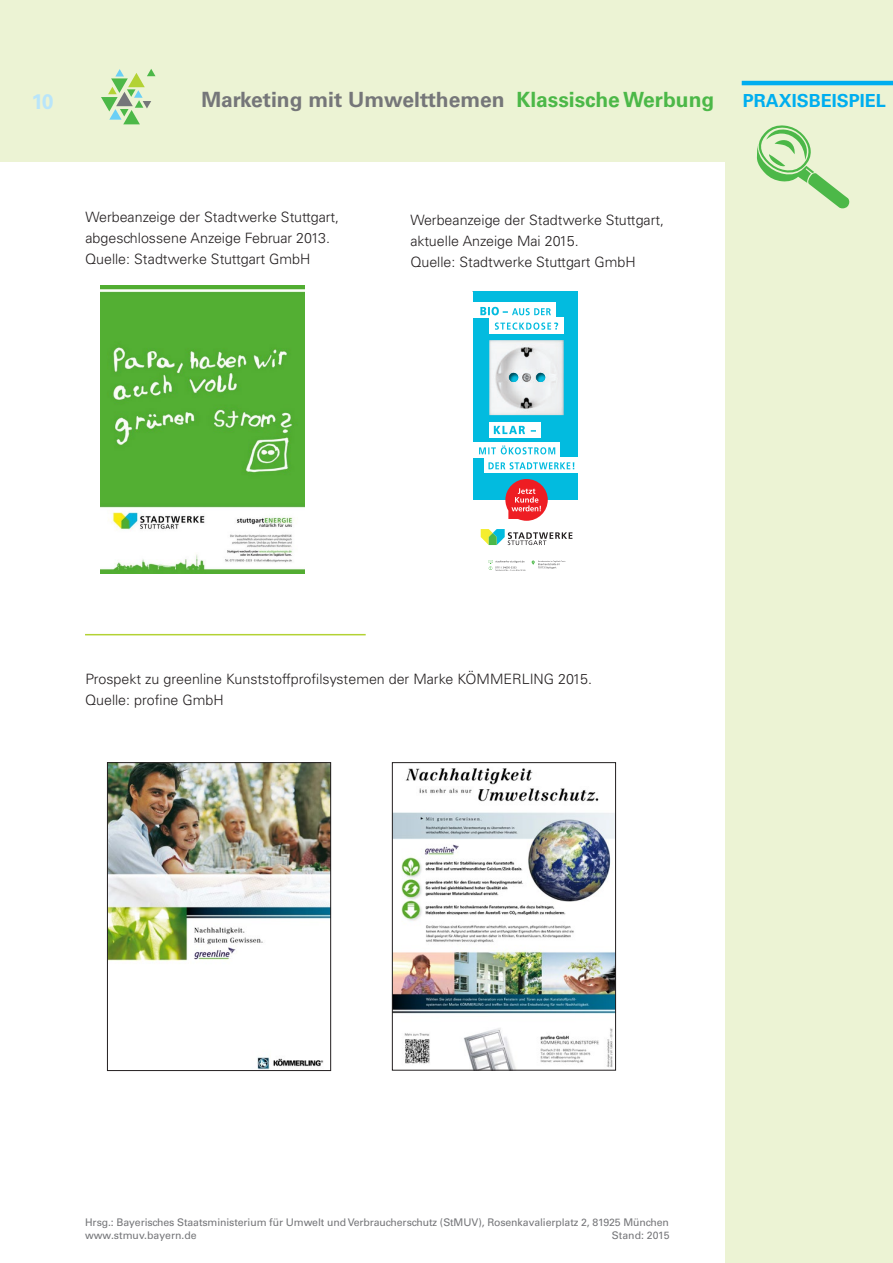
<style>
.page{position:relative;width:893px;height:1263px;background:#ecf3d4}
.page>*{position:absolute;margin:0;border:0;box-sizing:border-box;transform-origin:0 0}
.t1{font:700 21px "Univers LT Std";color:#757679}
.t2{font:700 21px "Univers LT Std";color:#b9e5fa}
.t3{font:700 18px "Univers LT Std";color:#00aeef}
.t4{font:300 14.25px/21px "Univers LT Std";color:#231f20}
.t5{font:10.5px/13.5px "Univers LT Std";letter-spacing:-.01em;color:#757679}
.s1{color:#4cb848}
</style>
<div class="page">
<div style="left:0;top:163px;width:724px;height:1100px;background:#fff"></div>
<svg style="left:756px;top:125px;width:93px;height:83px"></svg>
<hr style="left:742px;top:81px;width:151px;height:4px;background:#00aeef">
<svg style="left:101px;top:69px;width:54px;height:55px"></svg>
<img style="left:101px;top:285px;width:203px;height:288px">
<div style="left:473px;top:292px;width:104px;height:208px;background:#02bbdf"></div>
<div style="left:473px;top:303px;width:83px;height:15px;background:#fff"></div>
<svg style="left:480px;top:307px;width:71px;height:8px"></svg>
<svg style="left:505px;top:479px;width:43px;height:42px"></svg>
<div style="left:489px;top:422px;width:52px;height:15px;background:#fff"></div>
<svg style="left:494px;top:426px;width:42px;height:8px"></svg>
<div style="left:473px;top:443px;width:86px;height:15px;background:#fff"></div>
<svg style="left:479px;top:445px;width:76px;height:9px"></svg>
<div style="left:484px;top:458px;width:93px;height:15px;background:#fff"></div>
<svg style="left:488px;top:462px;width:86px;height:7px"></svg>
<div style="left:489px;top:318px;width:75px;height:16px;background:#fff"></div>
<svg style="left:495px;top:322px;width:63px;height:8px"></svg>
<svg style="left:481px;top:529px;width:91px;height:16px"></svg>
<svg style="left:489px;top:560px;width:37px;height:11px"></svg>
<svg style="left:532px;top:560px;width:33px;height:9px"></svg>
<img style="left:489px;top:340px;width:75px;height:75px">
<svg style="left:509px;top:373px;width:9px;height:9px"></svg>
<svg style="left:536px;top:373px;width:9px;height:9px"></svg>
<img style="left:109px;top:764px;width:220px;height:305px">
<div style="left:107px;top:762px;width:224px;height:309px;border:1px solid #231f20"></div>
<img style="left:394px;top:768px;width:220px;height:300px">
<div style="left:392px;top:762px;width:224px;height:308px;border:1px solid #231f20"></div>
<hr style="left:85px;top:634px;width:281px;height:1px;background:#b3d234">
<h1 class="t2" style="left:31px;top:89px;width:24px">10</h1>
<h1 class="t1" style="left:201px;top:87px;width:514px">Marketing mit Umweltthemen <span class="s1">Klassische Werbung</span></h1>
<p class="t3" style="left:743px;top:90px;width:145px">PRAXISBEISPIEL</p>
<p class="t4" style="left:85px;top:206px;width:256px">Werbeanzeige der Stadtwerke Stuttgart, abgeschlossene Anzeige Februar 2013.<br>Quelle: Stadtwerke Stuttgart GmbH</p>
<p class="t4" style="left:410px;top:209px;width:255px">Werbeanzeige der Stadtwerke Stuttgart, aktuelle Anzeige Mai 2015.<br>Quelle: Stadtwerke Stuttgart GmbH</p>
<p class="t4" style="left:85px;top:668px;width:508px">Prospekt zu greenline Kunststoffprofilsystemen der Marke KÖMMERLING 2015.<br>Quelle: profine GmbH</p>
<p class="t5" style="left:85px;top:1215px;width:585px">Hrsg.: Bayerisches Staatsministerium für Umwelt und Verbraucherschutz (StMUV), Rosenkavalierplatz 2, 81925 München www.stmuv.bayern.de</p>
<p class="t5" style="left:612px;top:1229px;width:59px">Stand: 2015</p>
</div>
